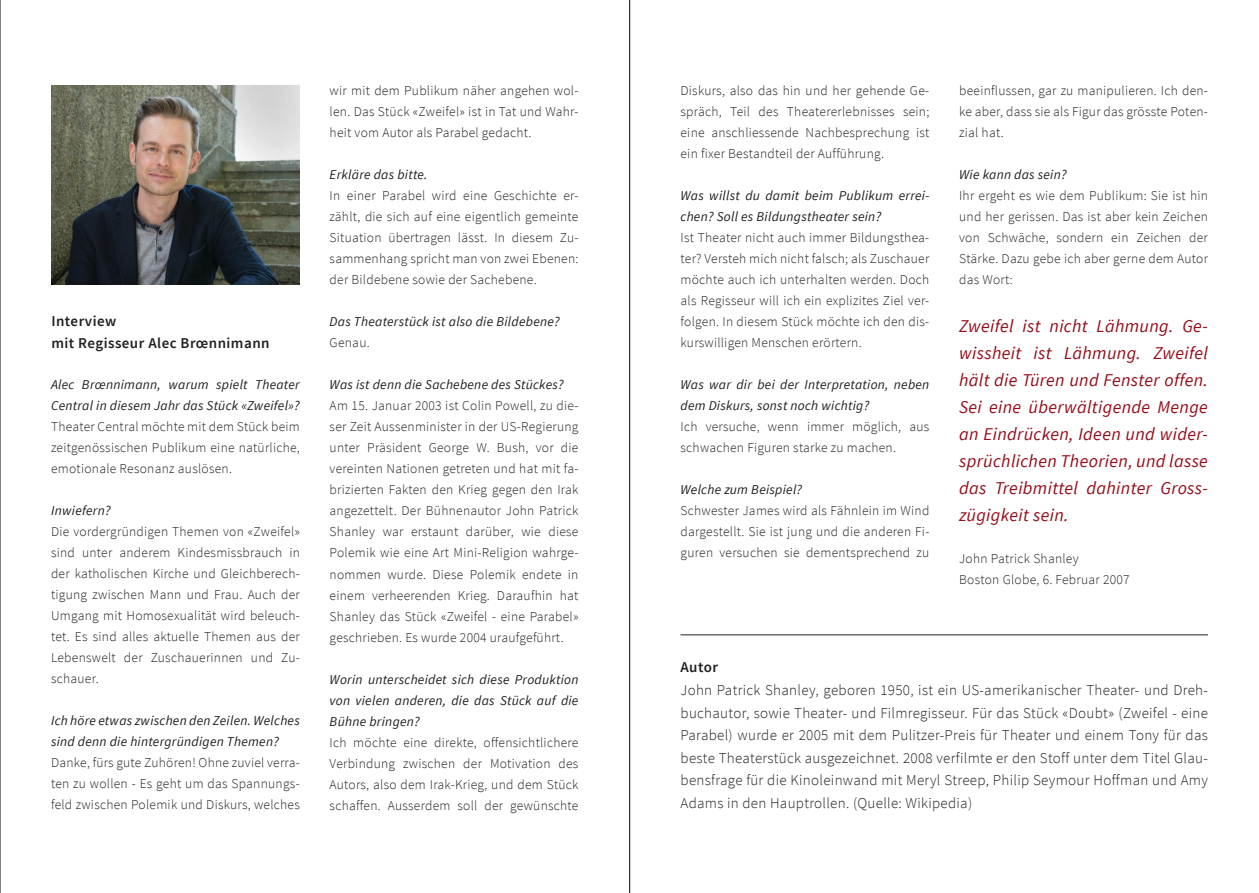
<style>
.page{position:relative;width:1259px;height:893px;background:#fff}
.page>*{position:absolute;margin:0;border:0;box-sizing:border-box;transform-origin:0 0}
.t1{font:italic 18px/27px "Source Sans Pro";letter-spacing:.02em;color:#950d19;text-align:justify}
.t2{font:300 15px/22.5px "Source Sans Pro";letter-spacing:.02em;color:#231f20;text-align:justify}
.t3{font:600 15px/22.5px "Source Sans Pro";letter-spacing:.03em;color:#231f20}
.t4{font:300 13.5px/21px "Source Sans Pro";letter-spacing:.02em;color:#231f20;text-align:justify}
.t5{font:italic 13.5px/21px "Source Sans Pro";letter-spacing:.02em;color:#231f20}
</style>
<div class="page">
<img style="left:51px;top:85px;width:249px;height:199px">
<hr style="left:680px;top:635px;width:528px;height:1px;background:#231f20">
<hr style="left:0;top:0;width:1px;height:893px;background:#000">
<hr style="left:629px;top:0;width:1px;height:893px;background:#000">
<p class="t3" style="left:51px;top:310px;width:220px">Interview<br>mit Regisseur Alec Brœnnimann</p>
<p class="t5" style="left:51px;top:374px;width:250px">Alec Brœnnimann, warum spielt Theater<br>Central in diesem Jahr das Stück «Zweifel»?</p>
<p class="t4" style="left:51px;top:416px;width:250px">Theater Central möchte mit dem Stück beim zeitgenössischen Publikum eine natürliche, emotionale Resonanz auslösen.</p>
<p class="t5" style="left:51px;top:500px;width:61px">Inwiefern?</p>
<p class="t4" style="left:51px;top:521px;width:250px">Die vordergründigen Themen von «Zweifel» sind unter anderem Kindesmissbrauch in der katholischen Kirche und Gleichberech&shy;tigung zwischen Mann und Frau. Auch der Umgang mit Homosexualität wird beleuch&shy;tet. Es sind alles aktuelle Themen aus der Lebenswelt der Zuschauerinnen und Zu&shy;schauer.</p>
<p class="t5" style="left:51px;top:710px;width:250px">Ich höre etwas zwischen den Zeilen. Welches sind denn die hintergründigen Themen?</p>
<p class="t4" style="left:51px;top:752px;width:250px">Danke, fürs gute Zuhören! Ohne zuviel verra&shy;ten zu wollen - Es geht um das Spannungs&shy;feld zwischen Polemik und Diskurs, welches</p>
<p class="t4" style="left:330px;top:80px;width:250px">wir mit dem Publikum näher angehen wol&shy;len. Das Stück «Zweifel» ist in Tat und Wahr&shy;heit vom Autor als Parabel gedacht.</p>
<p class="t5" style="left:330px;top:164px;width:99px">Erkläre das bitte.</p>
<p class="t4" style="left:330px;top:185px;width:250px">In einer Parabel wird eine Geschichte er&shy;zählt, die sich auf eine eigentlich gemeinte Situation übertragen lässt. In diesem Zu&shy;sammenhang spricht man von zwei Ebenen: der Bildebene sowie der Sachebene.</p>
<p class="t5" style="left:330px;top:311px;width:232px">Das Theaterstück ist also die Bildebene?</p>
<p class="t4" style="left:330px;top:332px;width:42px">Genau.</p>
<p class="t5" style="left:330px;top:374px;width:236px">Was ist denn die Sachebene des Stückes?</p>
<p class="t4" style="left:330px;top:395px;width:250px">Am 15. Januar 2003 ist Colin Powell, zu die&shy;ser Zeit Aussenminister in der US-Regierung unter Präsident George W. Bush, vor die vereinten Nationen getreten und hat mit fa&shy;brizierten Fakten den Krieg gegen den Irak angezettelt. Der Bühnenautor John Patrick Shanley war erstaunt darüber, wie diese Polemik wie eine Art Mini-Religion wahrge&shy;nommen wurde. Diese Polemik endete in einem verheerenden Krieg. Daraufhin hat Shanley das Stück «Zweifel - eine Parabel» geschrieben. Es wurde 2004 uraufgeführt.</p>
<p class="t5" style="left:330px;top:668px;width:250px;text-align:justify">Worin unterscheidet sich diese Produktion von vielen anderen, die das Stück auf die Bühne bringen?</p>
<p class="t4" style="left:330px;top:732px;width:250px">Ich möchte eine direkte, offensichtlichere Verbindung zwischen der Motivation des Autors, also dem Irak-Krieg, und dem Stück schaffen. Ausserdem soll der gewünschte</p>
<p class="t4" style="left:680px;top:80px;width:250px">Diskurs, also das hin und her gehende Ge&shy;spräch, Teil des Theatererlebnisses sein; eine anschliessende Nachbesprechung ist ein fixer Bestandteil der Aufführung.</p>
<p class="t5" style="left:680px;top:185px;width:250px">Was willst du damit beim Publikum errei&shy;chen? Soll es Bildungstheater sein?</p>
<p class="t4" style="left:680px;top:227px;width:250px">Ist Theater nicht auch immer Bildungsthea&shy;ter? Versteh mich nicht falsch; als Zuschauer möchte auch ich unterhalten werden. Doch als Regisseur will ich ein explizites Ziel ver&shy;folgen. In diesem Stück möchte ich den dis&shy;kurswilligen Menschen erörtern.</p>
<p class="t5" style="left:680px;top:374px;width:250px">Was war dir bei der Interpretation, neben dem Diskurs, sonst noch wichtig?</p>
<p class="t4" style="left:680px;top:416px;width:250px">Ich versuche, wenn immer möglich, aus schwachen Figuren starke zu machen.</p>
<p class="t5" style="left:680px;top:479px;width:123px">Welche zum Beispiel?</p>
<p class="t4" style="left:680px;top:500px;width:250px">Schwester James wird als Fähnlein im Wind dargestellt. Sie ist jung und die anderen Fi&shy;guren versuchen sie dementsprechend zu</p>
<p class="t4" style="left:959px;top:80px;width:250px">beeinflussen, gar zu manipulieren. Ich den&shy;ke aber, dass sie als Figur das grösste Poten&shy;zial hat.</p>
<p class="t5" style="left:959px;top:164px;width:109px">Wie kann das sein?</p>
<p class="t4" style="left:959px;top:185px;width:250px">Ihr ergeht es wie dem Publikum: Sie ist hin und her gerissen. Das ist aber kein Zeichen von Schwäche, sondern ein Zeichen der Stärke. Dazu gebe ich aber gerne dem Autor das Wort:</p>
<p class="t1" style="left:959px;top:313px;width:250px">Zweifel ist nicht Lähmung. Ge&shy;wissheit ist Lähmung. Zweifel hält die Türen und Fenster offen.<br>Sei eine überwältigende Menge an Eindrücken, Ideen und wider&shy;sprüchlichen Theorien, und lasse das Treibmittel dahinter Gross&shy;zügigkeit sein.</p>
<p class="t4" style="left:959px;top:548px;width:172px">John Patrick Shanley<br>Boston Globe, 6. Februar 2007</p>
<p class="t3" style="left:680px;top:657px;width:39px">Autor</p>
<p class="t2" style="left:680px;top:679px;width:529px">John Patrick Shanley, geboren 1950, ist ein US-amerikanischer Theater- und Dreh&shy;buchautor, sowie Theater- und Filmregisseur. Für das Stück «Doubt» (Zweifel - eine Parabel) wurde er 2005 mit dem Pulitzer-Preis für Theater und einem Tony für das beste Theaterstück ausgezeichnet. 2008 verfilmte er den Stoff unter dem Titel Glau&shy;bensfrage für die Kinoleinwand mit Meryl Streep, Philip Seymour Hoffman und Amy Adams in den Hauptrollen. (Quelle: Wikipedia)</p>
</div>
